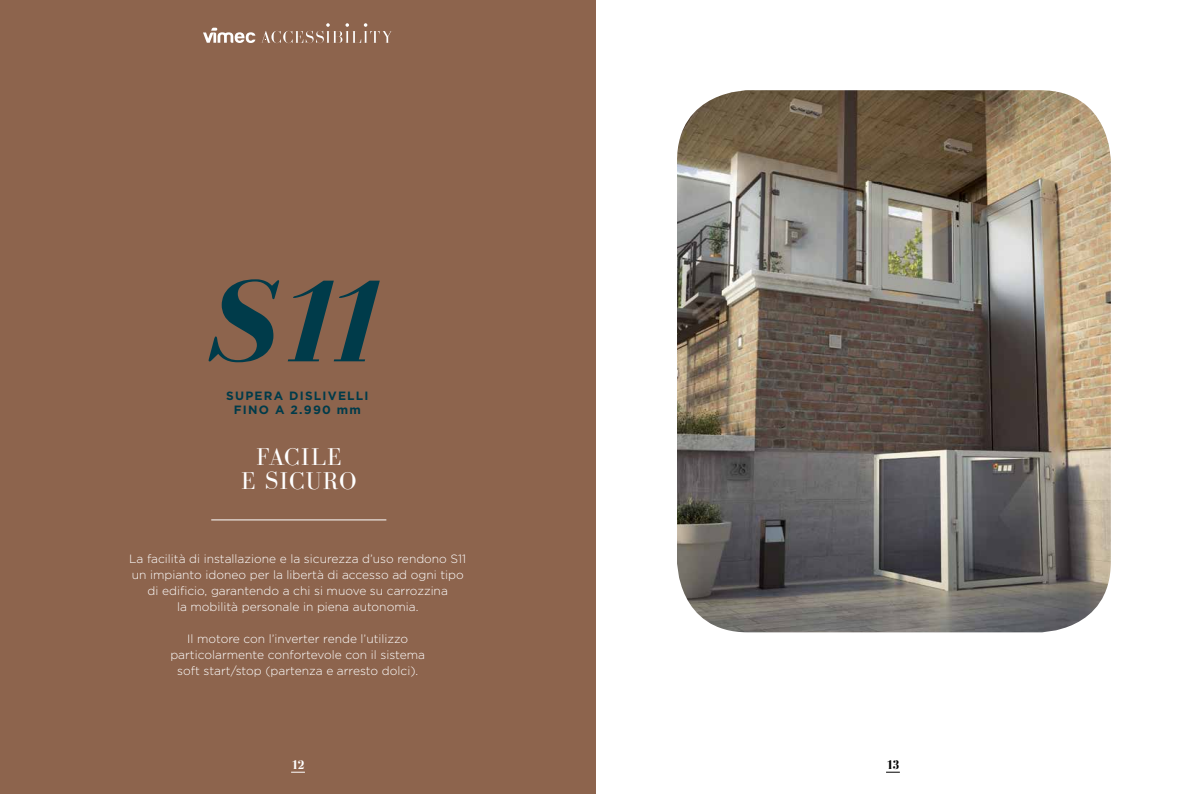
<style>
.page{position:relative;width:1191px;height:794px;background:#fff}
.page>*{position:absolute;margin:0;border:0;box-sizing:border-box;transform-origin:0 0}
.t1{font:italic 700 120px "Bodoni FLF";color:#003b4a}
.t2{font:25px/24px "Bodoni FLF";letter-spacing:.05em;color:#fff;text-align:center}
.t3{font:700 13px "Bodoni FLF";color:#fff}
.t4{font:700 13px "Bodoni FLF";color:#000}
.t5{font:300 12px/16px "Gotham HTF";color:#fff;text-align:center}
.t6{font:700 12px/14.4px "Gotham HTF";letter-spacing:.1em;color:#003b4a;text-align:center}
</style>
<div class="page">
<div style="left:0;top:0;width:595px;height:794px;background:#8d644d"></div>
<hr style="left:211px;top:519px;width:175px;height:1px;background:#fff">
<svg style="left:203px;top:23px;width:189px;height:20px"></svg>
<svg style="left:886px;top:772px;width:14px;height:1px"></svg>
<svg style="left:291px;top:772px;width:14px;height:1px"></svg>
<img style="left:677px;top:90px;width:433px;height:542px">
<h1 class="t1" style="left:205px;top:277px;width:185px">S11</h1>
<p class="t6" style="left:226px;top:388px;width:144px">SUPERA DISLIVELLI<br>FINO A 2.990 mm</p>
<h2 class="t2" style="left:241px;top:444px;width:117px">FACILE<br>E SICURO</h2>
<p class="t5" style="left:129px;top:550px;width:339px">La facilità di installazione e la sicurezza d’uso rendono S11 un impianto idoneo per la libertà di accesso ad ogni tipo di edificio, garantendo a chi si muove su carrozzina<br>la mobilità personale in piena autonomia.</p>
<p class="t5" style="left:170px;top:630px;width:256px">Il motore con l’inverter rende l’utilizzo particolarmente confortevole con il sistema soft start/stop (partenza e arresto dolci).</p>
<p class="t3" style="left:291px;top:757px;width:15px">12</p>
<p class="t4" style="left:886px;top:757px;width:15px">13</p>
</div>
